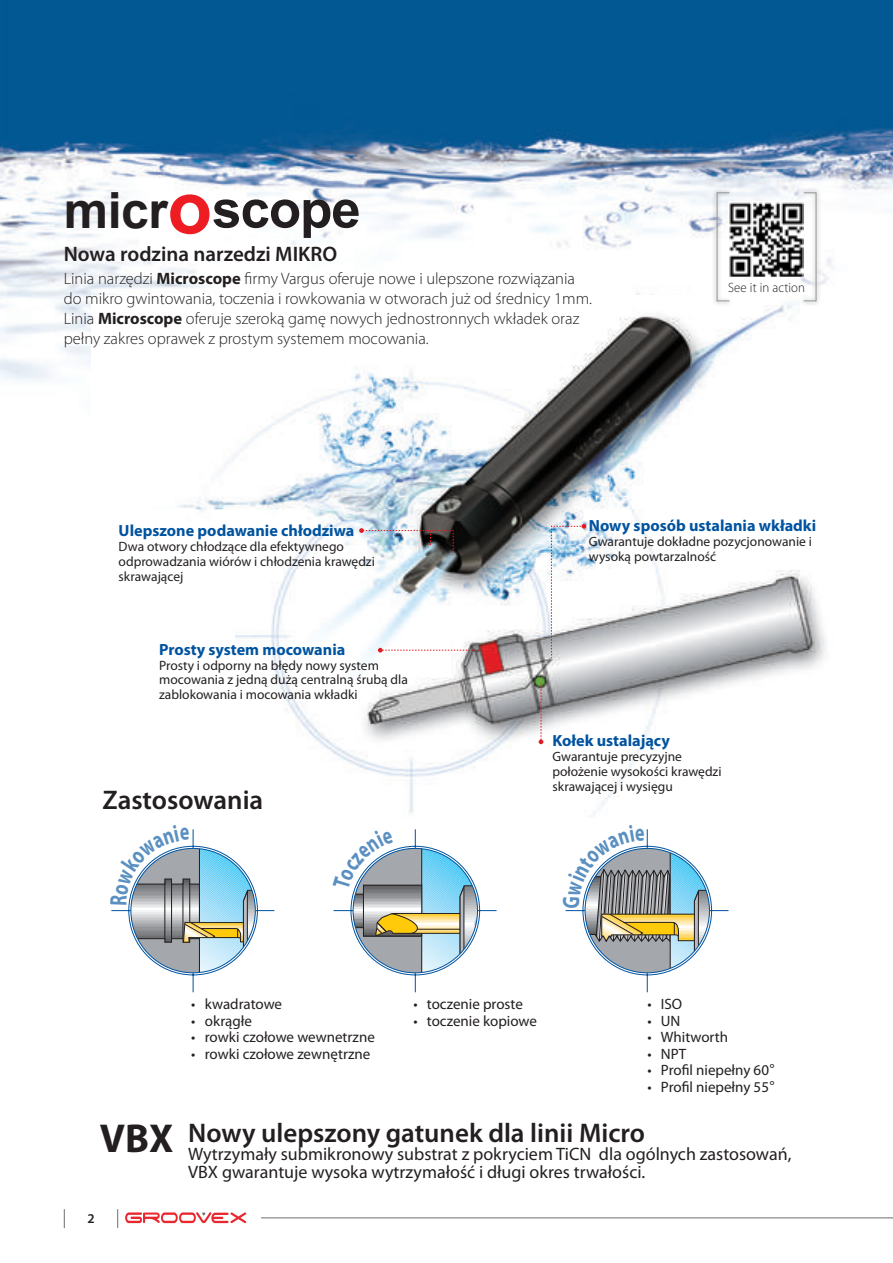
<style>
.page{position:relative;width:893px;height:1263px;background:#fff}
.page>*{position:absolute;margin:0;border:0;box-sizing:border-box;transform-origin:0 0}
.t1{font:700 52.8px "Arial";letter-spacing:-.02em;color:#231f20}
.t2{font:600 27px "Myriad Pro";color:#231f20}
.t3{font:600 21px "Myriad Pro";color:#231f20}
.t4{font:18px/18px "Myriad Pro";color:#231f20}
.t5{font:300 16.5px/19.8px "Myriad Pro";color:#231f20}
.t6{font:700 16.2px "Myriad Pro";color:#0153a0}
.t7{font:15px "Myriad Pro";color:#231f20}
.t8{font:13.5px/14.9px "Myriad Pro";color:#231f20}
.t9{font:300 13.5px "Myriad Pro";letter-spacing:.01em;color:#231f20;scale:.95 1}
.t10{font:600 13.5px "Myriad Pro";color:#231f20}
.s1{font-size:49.95px}
.s2{font-size:73.5px;color:#ee1d23}
.s3{font-weight:700}
.s4{font-family:"Arial Unicode MS"}
.s5{font-weight:700;font-size:40.5px}
</style>
<div class="page">
<svg style="left:117px;top:1209px;width:1px;height:19px"></svg>
<svg style="left:64px;top:1209px;width:1px;height:19px"></svg>
<hr style="left:261px;top:1217px;width:632px;height:1px;background:#6c6d70">
<svg style="left:125px;top:1212px;width:121px;height:11px"></svg>
<img style="left:0;top:0;width:893px;height:382px">
<img style="left:92px;top:296px;width:744px;height:519px">
<svg style="left:378px;top:648px;width:101px;height:4px"></svg>
<svg style="left:539px;top:683px;width:4px;height:61px"></svg>
<svg style="left:551px;top:524px;width:35px;height:134px"></svg>
<svg style="left:359px;top:528px;width:95px;height:28px"></svg>
<img style="left:733px;top:201px;width:66px;height:76px">
<div style="left:799px;top:188px;width:21px;height:118px;background:#231f20;opacity:.75"></div>
<div style="left:803px;top:192px;width:13px;height:109px;border:1px solid #939598"></div>
<div style="left:712px;top:188px;width:21px;height:118px;background:#231f20;opacity:.75"></div>
<div style="left:717px;top:192px;width:13px;height:109px;border:1px solid #939598"></div>
<svg style="left:565px;top:829px;width:164px;height:164px"></svg>
<svg style="left:111px;top:829px;width:164px;height:164px"></svg>
<svg style="left:333px;top:830px;width:144px;height:143px"></svg>
<h1 class="t1" style="left:64px;top:174px;width:298px"><span class="s1">micr</span><span class="s2">o</span>scope</h1>
<h3 class="t3" style="left:64px;top:240px;width:275px">Nowa rodzina narzedzi MIKRO</h3>
<p class="t5" style="left:64px;top:269px;width:530px">Linia narzędzi <span class="s3">Microscope</span> firmy Vargus oferuje nowe i ulepszone rozwiązania do mikro gwintowania, toczenia i rowkowania w otworach już od średnicy 1mm.<br>Linia <span class="s3">Microscope</span> oferuje szeroką gamę nowych jednostronnych wkładek oraz pełny zakres oprawek z prostym systemem mocowania.</p>
<p class="t9" style="left:728px;top:280px;width:83px">See it in action</p>
<p class="t6" style="left:119px;top:520px;width:237px">Ulepszone podawanie chłodziwa</p>
<p class="t8" style="left:119px;top:539px;width:258px">Dwa otwory chłodzące dla efektywnego odprowadzania wiórów i chłodzenia krawędzi skrawającej</p>
<p class="t6" style="left:159px;top:639px;width:188px">Prosty system mocowania</p>
<p class="t8" style="left:159px;top:657px;width:250px">Prosty i odporny na błędy nowy system mocowania z jedną dużą centralną śrubą dla zablokowania i mocowania wkładki</p>
<h2 class="t2" style="left:102px;top:783px;width:162px">Zastosowania</h2>
<p class="t6" style="left:589px;top:515px;width:229px">Nowy sposób ustalania wkładki</p>
<p class="t8" style="left:589px;top:534px;width:225px">Gwarantuje dokładne pozycjonowanie i wysoką powtarzalność</p>
<p class="t6" style="left:552px;top:730px;width:119px">Kołek ustalający</p>
<p class="t8" style="left:552px;top:749px;width:171px">Gwarantuje precyzyjne położenie wysokości krawędzi skrawającej i wysięgu</p>
<p class="t7" style="left:191px;top:995px;width:92px">• kwadratowe</p>
<p class="t7" style="left:191px;top:1012px;width:62px">• okrągłe</p>
<p class="t7" style="left:191px;top:1028px;width:185px">• rowki czołowe wewnetrzne</p>
<p class="t7" style="left:191px;top:1045px;width:180px">• rowki czołowe zewnętrzne</p>
<p class="t7" style="left:413px;top:995px;width:111px">• toczenie proste</p>
<p class="t7" style="left:413px;top:1012px;width:125px">• toczenie kopiowe</p>
<p class="t7" style="left:647px;top:995px;width:36px">• ISO</p>
<p class="t7" style="left:647px;top:1012px;width:35px">• UN</p>
<p class="t7" style="left:647px;top:1028px;width:82px">• Whitworth</p>
<p class="t7" style="left:647px;top:1045px;width:40px">• NPT</p>
<p class="t7" style="left:647px;top:1061px;width:129px">• Profil niepełny 60<span class="s4">°</span></p>
<p class="t7" style="left:647px;top:1078px;width:129px">• Profil niepełny 55<span class="s4">°</span></p>
<h2 class="t2" style="left:100px;top:1116px;width:547px"><span class="s5">VBX</span> Nowy ulepszony gatunek dla linii Micro</h2>
<h3 class="t4" style="left:188px;top:1144px;width:605px">Wytrzymały submikronowy substrat z pokryciem TiCN dla ogólnych zastosowań,<br>VBX gwarantuje wysoka wytrzymałość i długi okres trwałości.</h3>
<p class="t10" style="left:87px;top:1209px;width:9px">2</p>
</div>
